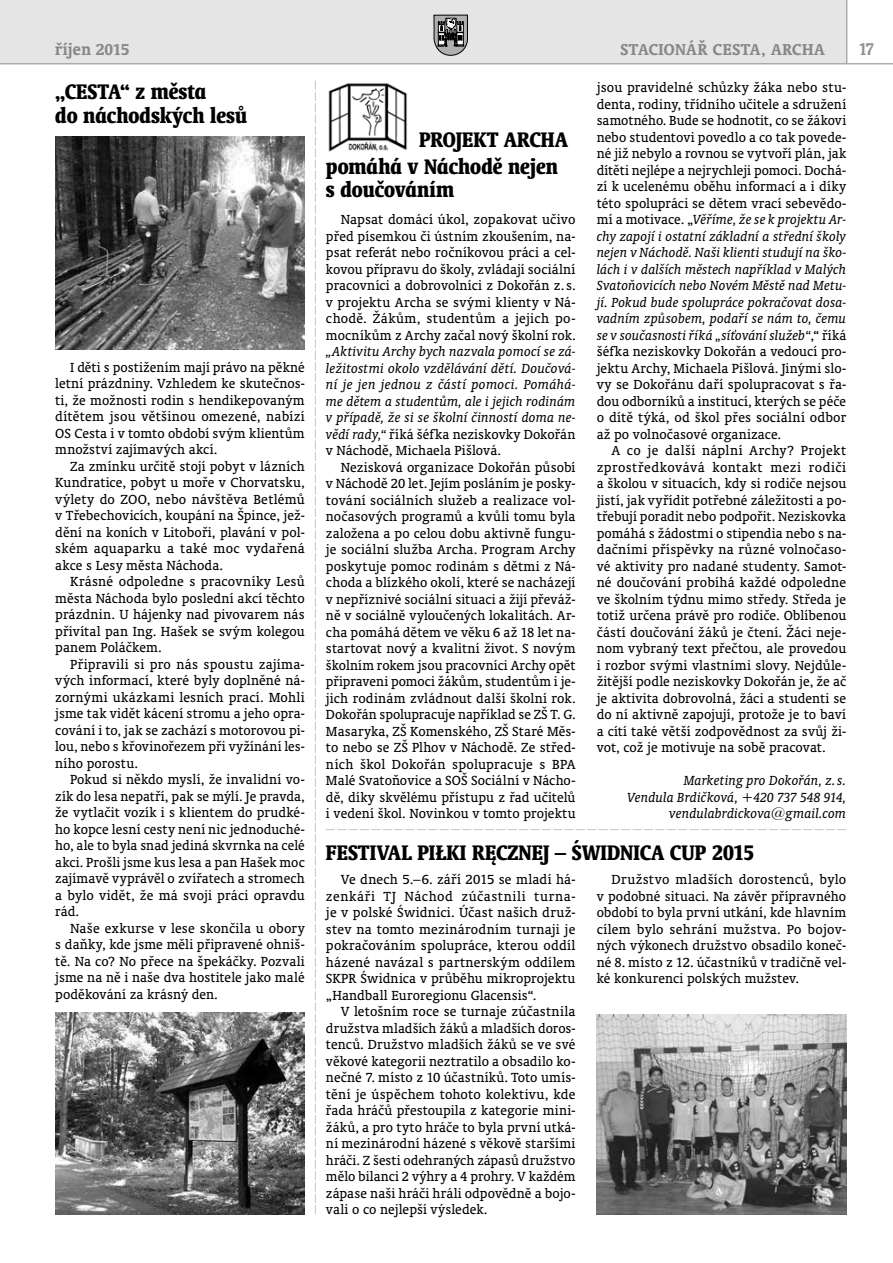
<style>
.page{position:relative;width:893px;height:1263px;background:#fff}
.page>*{position:absolute;margin:0;border:0;box-sizing:border-box;transform-origin:0 0}
.t1{font:700 condensed 24px/22.5px "Oranda AT";color:#000;scale:.95 1}
.t2{font:700 19.5px "Oranda AT";color:#929292;scale:.9 1}
.t3{font:700 18px "Oranda AT";letter-spacing:.02em;color:#878787}
.t4{font:700 18px "Oranda AT";color:#878787}
.t5{font:15px/16.5px "Oranda AT";letter-spacing:.005em;color:#000;text-align:justify}
.t6{font:italic 15px/16.5px "Oranda AT";color:#000;text-align:justify}
.s1{font-style:normal}
.s2{font-style:italic}
</style>
<div class="page">
<div style="left:0;top:0;width:847px;height:64px;background:#e5e5e5"></div>
<hr style="left:0;top:63px;width:893px;height:1px;background:#9d9d9c">
<svg style="left:434px;top:15px;width:34px;height:40px"></svg>
<hr style="left:846px;top:0;width:1px;height:64px;background:#9d9d9c">
<svg style="left:315px;top:81px;width:1px;height:1133px"></svg>
<svg style="left:326px;top:829px;width:520px;height:1px"></svg>
<img style="left:328px;top:83px;width:79px;height:69px">
<img style="left:55px;top:136px;width:250px;height:213px">
<img style="left:597px;top:1014px;width:249px;height:200px">
<img style="left:55px;top:1012px;width:250px;height:202px">
<p class="t4" style="left:55px;top:38px;width:76px">říjen 2015</p>
<p class="t3" style="left:620px;top:39px;width:206px">STACIONÁŘ CESTA, ARCHA</p>
<h2 class="t2" style="left:859px;top:38px;width:19px">17</h2>
<h1 class="t1" style="left:55px;top:79px;width:204px;line-height:24px">„CESTA“ z města<br>do náchodských lesů</h1>
<p class="t5" style="left:55px;top:359px;width:251px;text-indent:15px">I děti s postižením mají právo na pěkné letní prázdniny. Vzhledem ke skutečnos&shy;ti, že možnosti rodin s hendikepovaným dítětem jsou většinou omezené, nabízí OS Cesta i v tomto období svým klientům množství zajímavých akcí.</p>
<p class="t5" style="left:55px;top:458px;width:251px;text-indent:15px">Za zmínku určitě stojí pobyt v lázních Kundratice, pobyt u moře v Chorvatsku, výlety do ZOO, nebo návštěva Betlémů v Třebechovicích, koupání na Špince, jež&shy;dění na koních v Litoboři, plavání v pol&shy;ském aquaparku a také moc vydařená akce s Lesy města Náchoda.</p>
<p class="t5" style="left:55px;top:573px;width:251px;text-indent:15px">Krásné odpoledne s pracovníky Lesů města Náchoda bylo poslední akcí těchto prázdnin. U hájenky nad pivovarem nás přivítal pan Ing. Hašek se svým kolegou panem Poláčkem.</p>
<p class="t5" style="left:55px;top:656px;width:251px;text-indent:15px">Připravili si pro nás spoustu zajíma&shy;vých informací, které byly doplněné ná&shy;zornými ukázkami lesních prací. Mohli jsme tak vidět kácení stromu a jeho opra&shy;cování i to, jak se zachází s motorovou pi&shy;lou, nebo s křovinořezem při vyžínání les&shy;ního porostu.</p>
<p class="t5" style="left:55px;top:771px;width:251px;text-indent:15px">Pokud si někdo myslí, že invalidní vo&shy;zík do lesa nepatří, pak se mýlí. Je pravda, že vytlačit vozík i s klientem do prudké&shy;ho kopce lesní cesty není nic jednoduché&shy;ho, ale to byla snad jediná skvrnka na celé akci. Prošli jsme kus lesa a pan Hašek moc zajímavě vyprávěl o zvířatech a stromech a bylo vidět, že má svoji práci opravdu rád.</p>
<p class="t5" style="left:55px;top:920px;width:251px;text-indent:15px">Naše exkurse v lese skončila u obory s daňky, kde jsme měli připravené ohniš&shy;tě. Na co? No přece na špekáčky. Pozvali jsme na ně i naše dva hostitele jako malé poděkování za krásný den.</p>
<h1 class="t1" style="left:419px;top:127px;width:158px">PROJEKT ARCHA</h1>
<h1 class="t1" style="left:326px;top:155px;width:246px">pomáhá v Náchodě nejen s doučováním</h1>
<p class="t5" style="left:326px;top:211px;width:251px;text-indent:15px">Napsat domácí úkol, zopakovat učivo před písemkou či ústním zkoušením, na&shy;psat referát nebo ročníkovou práci a cel&shy;kovou přípravu do školy, zvládají sociální pracovníci a dobrovolníci z Dokořán z.s. v projektu Archa se svými klienty v Ná&shy;chodě. Žákům, studentům a jejich po&shy;mocníkům z Archy začal nový školní rok.</p>
<p class="t6" style="left:326px;top:343px;width:251px">„Aktivitu Archy bych nazvala pomocí se zá&shy;ležitostmi okolo vzdělávání dětí. Doučová&shy;ní je jen jednou z částí pomoci. Pomáhá&shy;me dětem a studentům, ale i jejich rodinám v případě, že si se školní činností doma ne&shy;vědí rady,“ <span class="s1">říká šéfka neziskovky Dokořán v Náchodě, Michaela Pišlová.</span></p>
<p class="t5" style="left:326px;top:458px;width:251px;text-indent:15px">Nezisková organizace Dokořán působí v Náchodě 20 let. Jejím posláním je posky&shy;tování sociálních služeb a realizace vol&shy;nočasových programů a kvůli tomu byla založena a po celou dobu aktivně fungu&shy;je sociální služba Archa. Program Archy poskytuje pomoc rodinám s dětmi z Ná&shy;choda a blízkého okolí, které se nacházejí v nepříznivé sociální situaci a žijí převáž&shy;ně v sociálně vyloučených lokalitách. Ar&shy;cha pomáhá dětem ve věku 6 až 18 let na&shy;startovat nový a kvalitní život. S novým školním rokem jsou pracovníci Archy opět připraveni pomoci žákům, studentům i je&shy;jich rodinám zvládnout další školní rok.<br>Dokořán spolupracuje například se ZŠ T. G.<br>Masaryka, ZŠ Komenského, ZŠ Staré Měs&shy;to nebo se ZŠ Plhov v Náchodě. Ze střed&shy;ních škol Dokořán spolupracuje s BPA Malé Svatoňovice a SOŠ Sociální v Nácho&shy;dě, díky skvělému přístupu z řad učitelů i vedení škol. Novinkou v tomto projektu</p>
<p class="t5" style="left:597px;top:79px;width:251px">jsou pravidelné schůzky žáka nebo stu&shy;denta, rodiny, třídního učitele a sdružení samotného. Bude se hodnotit, co se žákovi nebo studentovi povedlo a co tak povede&shy;né již nebylo a rovnou se vytvoří plán, jak dítěti nejlépe a nejrychleji pomoci. Dochá&shy;zí k ucelenému oběhu informací a i díky této spolupráci se dětem vrací sebevědo&shy;mí a motivace. „<span class="s2">Věříme, že se k projektu Ar&shy;chy zapojí i ostatní základní a střední školy nejen v Náchodě. Naši klienti studují na ško&shy;lách i v dalších městech například v Malých Svatoňovicích nebo Novém Městě nad Metu&shy;jí. Pokud bude spolupráce pokračovat dosa&shy;vadním způsobem, podaří se nám to, čemu se v současnosti říká „síťování služeb“</span>,“ říká šéfka neziskovky Dokořán a vedoucí pro&shy;jektu Archy, Michaela Pišlová. Jinými slo&shy;vy se Dokořánu daří spolupracovat s řa&shy;dou odborníků a institucí, kterých se péče o dítě týká, od škol přes sociální odbor až po volnočasové organizace.</p>
<p class="t5" style="left:597px;top:442px;width:251px;text-indent:15px">A co je další náplní Archy? Projekt zprostředkovává kontakt mezi rodiči a školou v situacích, kdy si rodiče nejsou jistí, jak vyřídit potřebné záležitosti a po&shy;třebují poradit nebo podpořit. Neziskovka pomáhá s žádostmi o stipendia nebo s na&shy;dačními příspěvky na různé volnočaso&shy;vé aktivity pro nadané studenty. Samot&shy;né doučování probíhá každé odpoledne ve školním týdnu mimo středy. Středa je totiž určena právě pro rodiče. Oblíbenou částí doučování žáků je čtení. Žáci neje&shy;nom vybraný text přečtou, ale provedou i rozbor svými vlastními slovy. Nejdůle&shy;žitější podle neziskovky Dokořán je, že ač je aktivita dobrovolná, žáci a studenti se do ní aktivně zapojují, protože je to baví a cítí také větší zodpovědnost za svůj ži&shy;vot, což je motivuje na sobě pracovat.</p>
<p class="t6" style="left:627px;top:772px;width:221px;text-align:right">Marketing pro Dokořán, z.s.<br>Vendula Brdičková, +420 737 548 914, vendulabrdickova@gmail.com</p>
<h1 class="t1" style="left:326px;top:841px;width:452px">FESTIVAL PIŁKI RĘCZNEJ – ŚWIDNICA CUP 2015</h1>
<p class="t5" style="left:597px;top:871px;width:251px;text-indent:15px">Družstvo mladších dorostenců, bylo v podobné situaci. Na závěr přípravného období to byla první utkání, kde hlavním cílem bylo sehrání mužstva. Po bojov&shy;ných výkonech družstvo obsadilo koneč&shy;né 8. místo z 12. účastníků v tradičně vel&shy;ké konkurenci polských mužstev.</p>
<p class="t5" style="left:326px;top:871px;width:251px;text-indent:15px">Ve dnech 5.–6. září 2015 se mladí há&shy;zenkáři TJ Náchod zúčastnili turna&shy;je v polské Świdnici. Účast našich druž&shy;stev na tomto mezinárodním turnaji je pokračováním spolupráce, kterou oddíl házené navázal s partnerským oddílem SKPR Świdnica v průběhu mikroprojektu „Handball Euroregionu Glacensis“.</p>
<p class="t5" style="left:326px;top:1003px;width:251px;text-indent:15px">V letošním roce se turnaje zúčastnila družstva mladších žáků a mladších doros&shy;tenců. Družstvo mladších žáků se ve své věkové kategorii neztratilo a obsadilo ko&shy;nečné 7. místo z 10 účastníků. Toto umís&shy;tění je úspěchem tohoto kolektivu, kde řada hráčů přestoupila z kategorie mini&shy;žáků, a pro tyto hráče to byla první utká&shy;ní mezinárodní házené s věkově staršími hráči. Z šesti odehraných zápasů družstvo mělo bilanci 2 výhry a 4 prohry. V každém zápase naši hráči hráli odpovědně a bojo&shy;vali o co nejlepší výsledek.</p>
</div>
